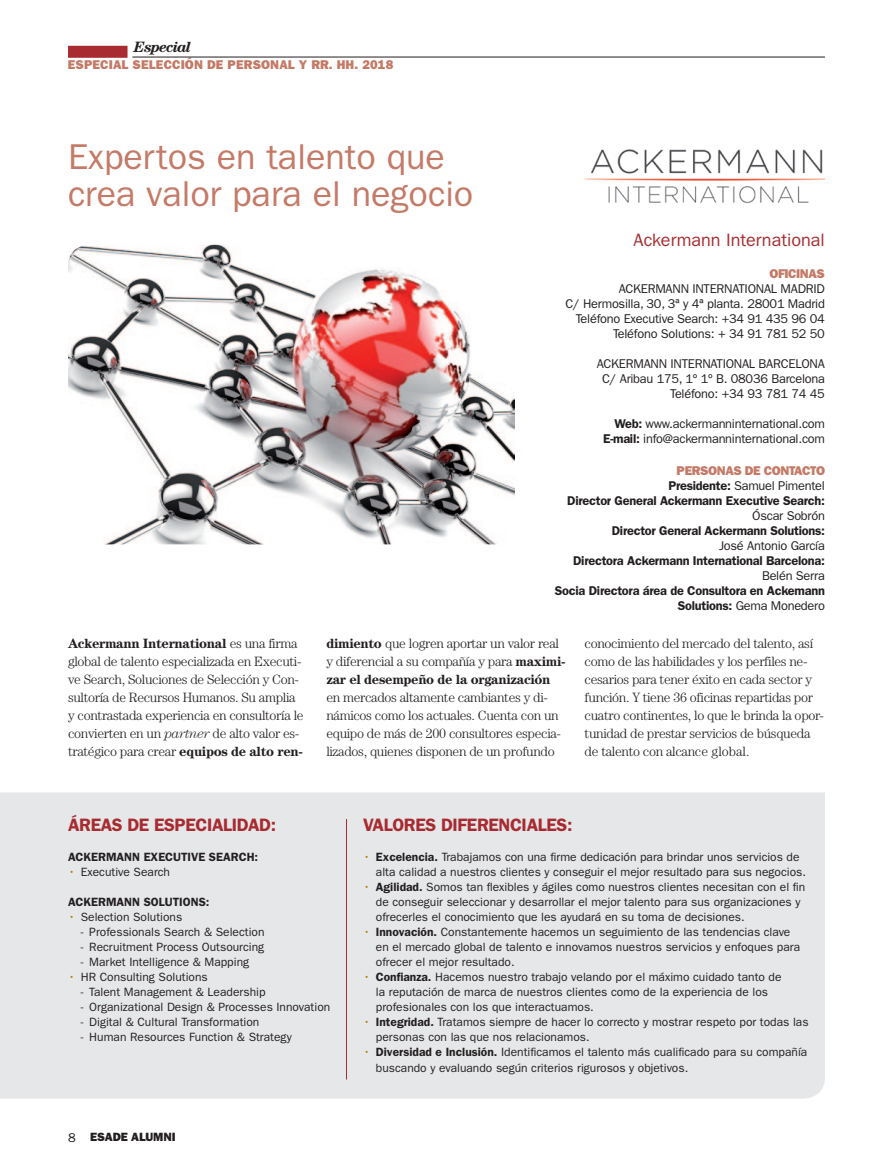
<style>
.page{position:relative;width:893px;height:1170px;background:#fff}
.page>*{position:absolute;margin:0;border:0;box-sizing:border-box;transform-origin:0 0}
.t1{font:36px/37.5px "ITC Franklin Gothic Std";color:#c47a67}
.t2{font:600 18px "ITC Franklin Gothic Std";letter-spacing:-.02em;color:#a72b30}
.t3{font:18px "ITC Franklin Gothic Std";color:#a72b30}
.t4{font:italic 700 15px "Century";letter-spacing:-.06em;color:#231f20}
.t5{font:300 13.5px/18px "Century";letter-spacing:-.025em;color:#231f20}
.t6{font:12.75px/15px "ITC Franklin Gothic Std";letter-spacing:-.02em;color:#231f20;text-align:right}
.t7{font:600 12.75px/15px "ITC Franklin Gothic Std";letter-spacing:-.02em;color:#231f20;text-align:right}
.t8{font:12.75px "ITC Franklin Gothic Std Hvy";letter-spacing:.01em;color:#c47a67}
.t9{font:12.75px "ITC Franklin Gothic Std Hvy";letter-spacing:-.03em;color:#c47a67}
.t10{font:12px/15px "ITC Franklin Gothic Std";color:#231f20}
.t11{font:600 12px "ITC Franklin Gothic Std";color:#231f20}
.t12{font:12px "ITC Franklin Gothic Std Hvy";color:#231f20}
.s1{font-weight:600}
.s2{font-weight:400}
.s3{font-weight:700}
.s4{font-style:italic}
.s5{color:#b07c0a}
.s6{font-family:"ITC Franklin Gothic Std";font-size:12.75px}
</style>
<div class="page">
<div style="left:0;top:792px;width:825px;height:306px;background:#e6e7e9"></div>
<hr style="left:346px;top:819px;width:1px;height:260px;background:#a72b30">
<img style="left:584px;top:149px;width:241px;height:55px">
<div style="left:68px;top:46px;width:60px;height:12px;background:#a72b30"></div>
<hr style="left:132px;top:57px;width:693px;height:1px;background:#231f20">
<img style="left:68px;top:245px;width:447px;height:299px">
<p class="t4" style="left:134px;top:38px;width:59px">Especial</p>
<p class="t8" style="left:68px;top:57px;width:17px">ESPECIAL</p>
<p class="t8" style="left:133px;top:57px;width:262px">SELECCIÓN DE PERSONAL Y RR. HH. 2018</p>
<h1 class="t1" style="left:68px;top:138px;width:407px">Expertos en talento que crea valor para el negocio</h1>
<h2 class="t3" style="left:634px;top:230px;width:193px">Ackermann International</h2>
<p class="t9" style="left:769px;top:266px;width:57px">OFICINAS</p>
<p class="t6" style="left:619px;top:281px;width:16px">Ackermann</p>
<p class="t6" style="left:692px;top:281px;width:11px">International</p>
<p class="t6" style="left:781px;top:281px;width:18px">Madrid</p>
<p class="t6" style="left:565px;top:296px;width:261px">C/ Hermosilla, 30, 3ª y 4ª planta. 28001 Madrid</p>
<p class="t6" style="left:576px;top:311px;width:251px">Teléfono Executive Search: +34 91 435 96 04</p>
<p class="t6" style="left:613px;top:326px;width:213px">Teléfono Solutions: + 34 91 781 52 50</p>
<p class="t6" style="left:597px;top:356px;width:16px">Ackermann</p>
<p class="t6" style="left:670px;top:356px;width:11px">International</p>
<p class="t6" style="left:759px;top:356px;width:16px">Barcelona</p>
<p class="t6" style="left:602px;top:371px;width:224px">C/ Aribau 175, 1º 1º B. 08036 Barcelona</p>
<p class="t6" style="left:670px;top:386px;width:156px">Teléfono: +34 93 781 74 45</p>
<p class="t6" style="left:603px;top:416px;width:223px"><span class="s1">Web:</span> www.ackermanninternational.com<br><span class="s1">E-mail:</span> info@ackermanninternational.com</p>
<p class="t9" style="left:677px;top:462px;width:150px">PERSONAS DE CONTACTO</p>
<p class="t7" style="left:567px;top:477px;width:259px">Presidente: <span class="s2">Samuel Pimentel<br></span>Director General Ackermann Executive Search:</p>
<p class="t6" style="left:752px;top:508px;width:74px">Óscar Sobrón</p>
<p class="t7" style="left:612px;top:522px;width:215px">Director General Ackermann Solutions:</p>
<p class="t6" style="left:719px;top:538px;width:107px">José Antonio García</p>
<p class="t7" style="left:573px;top:552px;width:253px">Directora Ackermann International Barcelona:</p>
<p class="t6" style="left:762px;top:568px;width:64px">Belén Serra</p>
<p class="t7" style="left:555px;top:582px;width:272px">Socia Directora área de Consultora en Ackemann<br>Solutions: <span class="s2">Gema Monedero</span></p>
<p class="t5" style="left:68px;top:634px;width:237px"><span class="s3">Ackermann International</span> es una firma global de talento especializada en Executi&shy;ve Search, Soluciones de Selección y Con&shy;sultoría de Recursos Humanos. Su amplia y contrastada experiencia en consultoría le convierten en un <span class="s4">partner</span> de alto valor es&shy;tratégico para crear <span class="s3">equipos de alto ren-</span></p>
<p class="t5" style="left:326px;top:634px;width:241px"><span class="s3">dimiento</span> que logren aportar un valor real y diferencial a su compañía y para <span class="s3">maximi&shy;zar el desempeño de la organización</span></p>
<p class="t5" style="left:326px;top:688px;width:236px">en mercados altamente cambiantes y di&shy;námicos como los actuales. Cuenta con un equipo de más de 200 consultores especia&shy;lizados, quienes disponen de un profundo</p>
<p class="t5" style="left:585px;top:634px;width:241px">conocimiento del mercado del talento, así como de las habilidades y los perfiles ne&shy;cesarios para tener éxito en cada sector y función. Y tiene 36 oficinas repartidas por cuatro continentes, lo que le brinda la opor&shy;tunidad de prestar servicios de búsqueda de talento con alcance global.</p>
<h2 class="t2" style="left:68px;top:814px;width:210px">ÁREAS DE ESPECIALIDAD:</h2>
<p class="t11" style="left:68px;top:850px;width:157px">Ackermann Executive Searc</p>
<p class="t11" style="left:247px;top:850px;width:13px">h:</p>
<p class="t10" style="left:68px;top:864px;width:104px"><span class="s5">•</span> Executive Search</p>
<p class="t11" style="left:68px;top:895px;width:143px">Ackermann Solutions:</p>
<p class="t10" style="left:68px;top:909px;width:116px"><span class="s5">•</span> Selection Solutions</p>
<p class="t10" style="left:81px;top:924px;width:185px">- Professionals Search &amp; Selection</p>
<p class="t10" style="left:81px;top:939px;width:185px">- Recruitment Process Outsourcing</p>
<p class="t10" style="left:81px;top:954px;width:170px">- Market Intelligence &amp; Mapping</p>
<p class="t10" style="left:68px;top:969px;width:141px"><span class="s5">•</span> HR Consulting Solutions</p>
<p class="t10" style="left:81px;top:984px;width:186px">- Talent Management &amp; Leadership</p>
<p class="t10" style="left:81px;top:999px;width:251px">- Organizational Design &amp; Processes Innovation</p>
<p class="t10" style="left:81px;top:1014px;width:180px">- Digital &amp; Cultural Transformation</p>
<p class="t10" style="left:81px;top:1029px;width:213px">- Human Resources Function &amp; Strategy</p>
<p class="t12" style="left:68px;top:1130px;width:31px"><span class="s6">8</span> ESADE</p>
<p class="t12" style="left:131px;top:1130px;width:39px">ALUMNI</p>
<h2 class="t2" style="left:363px;top:814px;width:211px">VALORES DIFERENCIALES:</h2>
<p class="t10" style="left:376px;top:849px;width:432px;text-indent:-13px"><span class="s5">•</span> <span class="s1">Excelencia.</span> Trabajamos con una firme dedicación para brindar unos servicios de alta calidad a nuestros clientes y conseguir el mejor resultado para sus negocios.</p>
<p class="t10" style="left:376px;top:879px;width:431px;text-indent:-13px"><span class="s5">•</span> <span class="s1">Agilidad.</span> Somos tan flexibles y ágiles como nuestros clientes necesitan con el fin de conseguir seleccionar y desarrollar el mejor talento para sus organizaciones y ofrecerles el conocimiento que les ayudará en su toma de decisiones.</p>
<p class="t10" style="left:376px;top:924px;width:426px;text-indent:-13px"><span class="s5">•</span> <span class="s1">Innovación.</span> Constantemente hacemos un seguimiento de las tendencias clave en el mercado global de talento e innovamos nuestros servicios y enfoques para ofrecer el mejor resultado.</p>
<p class="t10" style="left:376px;top:969px;width:407px;text-indent:-13px"><span class="s5">•</span> <span class="s1">Confianza.</span> Hacemos nuestro trabajo velando por el máximo cuidado tanto de la reputación de marca de nuestros clientes como de la experiencia de los profesionales con los que interactuamos.</p>
<p class="t10" style="left:376px;top:1014px;width:434px;text-indent:-13px"><span class="s5">•</span> <span class="s1">Integridad.</span> Tratamos siempre de hacer lo correcto y mostrar respeto por todas las personas con las que nos relacionamos.</p>
<p class="t10" style="left:376px;top:1044px;width:433px;text-indent:-13px"><span class="s5">•</span> <span class="s1">Diversidad e Inclusión.</span> Identificamos el talento más cualificado para su compañía buscando y evaluando según criterios rigurosos y objetivos.</p>
</div>
